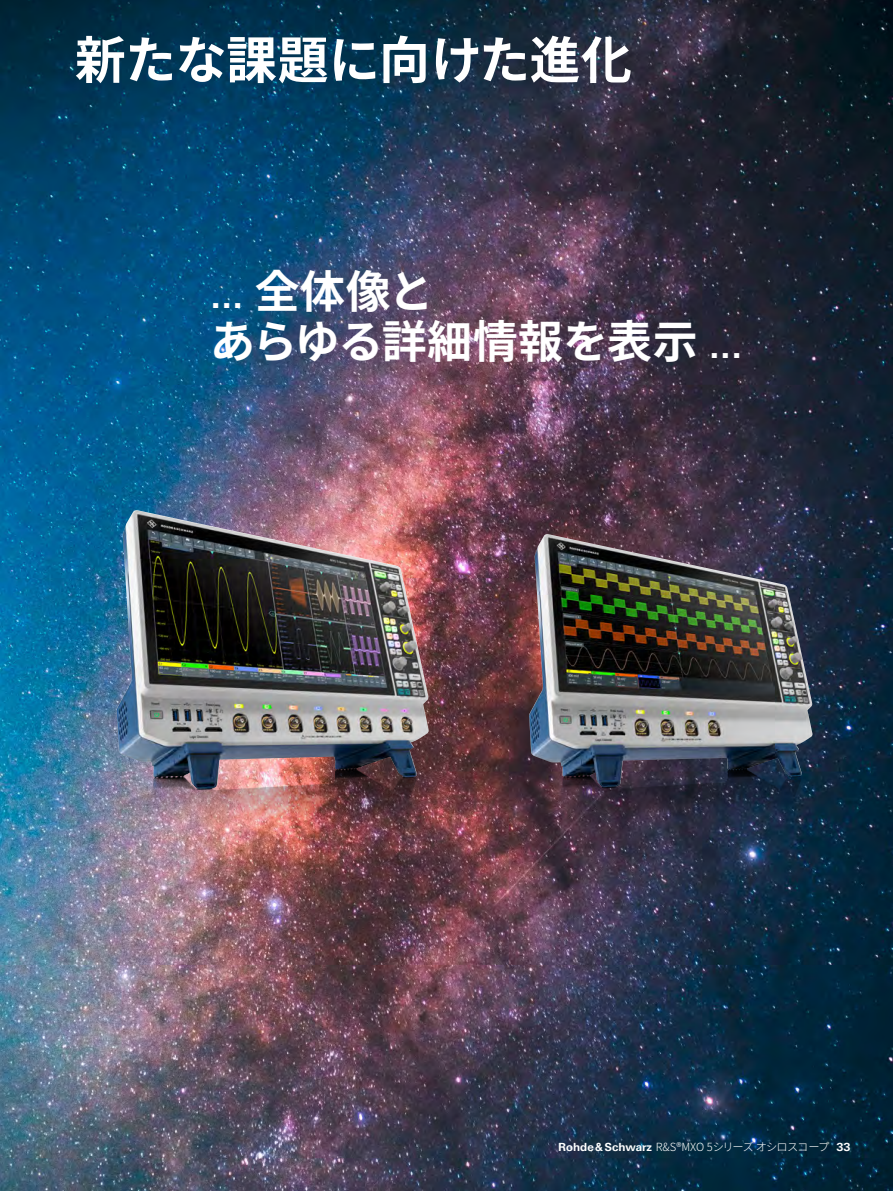
<style>
.page{position:relative;width:893px;height:1191px;background:#fff}
.page>*{position:absolute;margin:0;border:0;box-sizing:border-box;transform-origin:0 0}
.Seiten_Headline_34Pt_weiss{font:700 51px "Source Han Sans";letter-spacing:-.01em;color:#fff}
.Seiten_Headline_30Pt_weiss{font:700 45px/49.5px "Source Han Sans";color:#fff}
.t1{font:300 11.25px "Source Han Sans";letter-spacing:-.075em;color:#fff}
.s1{font-family:"Linotype Univers 620 Cn"}
.s2{font-family:"Linotype Univers 630";font-weight:700}
</style>
<div class="page">
<img style="left:0;top:0;width:893px;height:1191px">
<img style="left:527px;top:768px;width:285px;height:88px">
<img style="left:529px;top:535px;width:271px;height:252px">
<img style="left:114px;top:768px;width:314px;height:97px">
<img style="left:116px;top:512px;width:299px;height:277px">
<p class="Seiten_Headline_34Pt_weiss" style="left:75px;top:31px;width:559px">新たな課題に向けた進化</p>
<p class="Seiten_Headline_30Pt_weiss" style="left:210px;top:268px;width:533px"><span class="s1">...</span> 全体像と<br>あらゆる詳細情報を表示 <span class="s1">...</span></p>
<p class="t1" style="left:558px;top:1140px;width:294px"><span class="s2">Rohde&amp;Schwarz</span> R&amp;S®MXO 5シリーズオシロスコープ <span class="s2">33</span></p>
</div>
